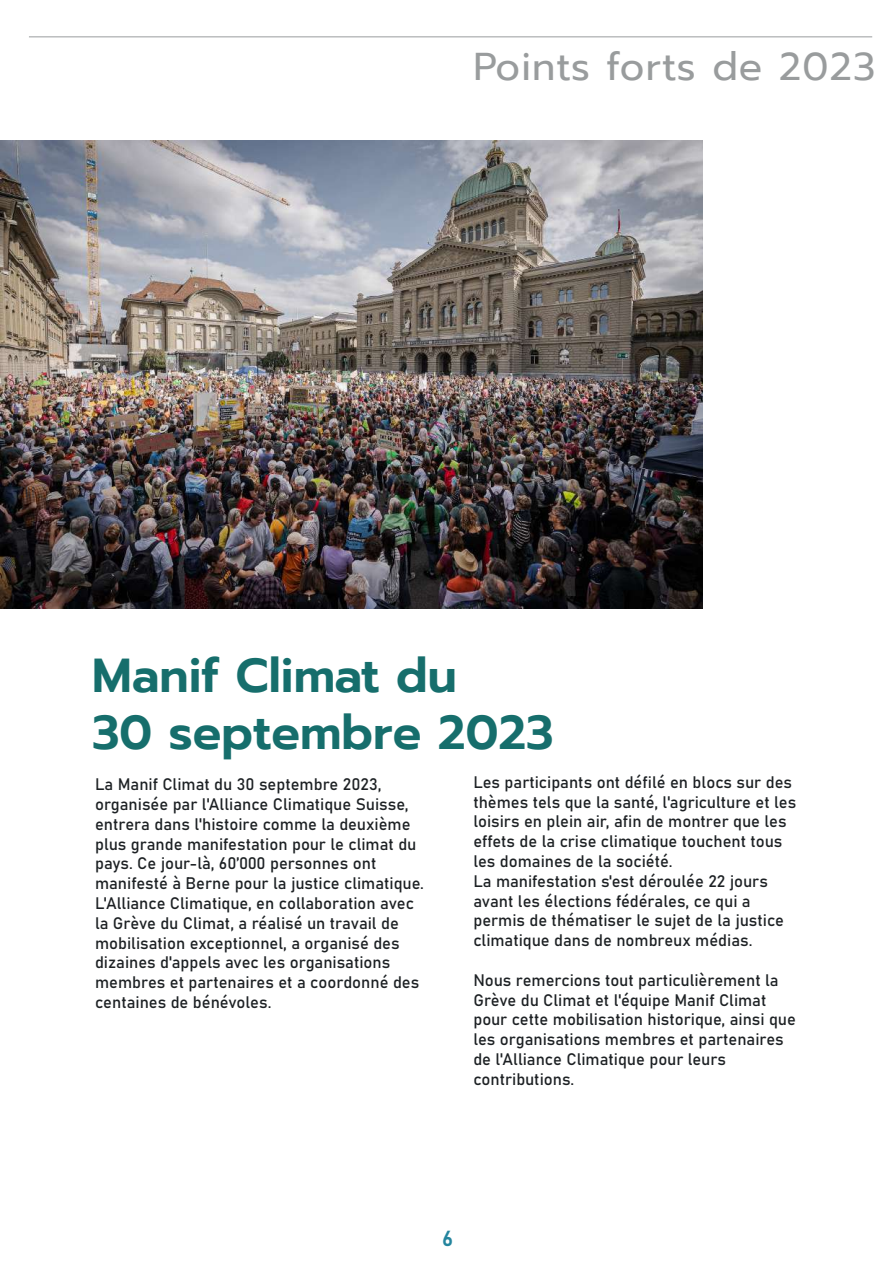
<style>
.page{position:relative;width:893px;height:1263px;background:#fff}
.page>*{position:absolute;margin:0;border:0;box-sizing:border-box;transform-origin:0 0}
.t1{font:600 47.55px/57px "Prompt";color:#166e6c}
.t2{font:38.7px "Prompt";letter-spacing:.03em;color:#999c9d}
.t3{font:21.6px "Bahnschrift";color:#24859e}
.t4{font:16.5px/19.8px "Bahnschrift";color:#1d2124}
</style>
<div class="page">
<img style="left:0;top:140px;width:702px;height:468px">
<hr style="left:29px;top:36px;width:843px;height:2px;background:#bbbdbe">
<h2 class="t2" style="left:473px;top:39px;width:403px">Points forts de 2023</h2>
<h1 class="t1" style="left:92px;top:646px;width:463px">Manif Climat du<br>30 septembre 2023</h1>
<p class="t4" style="left:473px;top:771px;width:325px">Les participants ont défilé en blocs sur des thèmes tels que la santé, l'agriculture et les loisirs en plein air, afin de montrer que les effets de la crise climatique touchent tous les domaines de la société.<br>La manifestation s'est déroulée 22 jours avant les élections fédérales, ce qui a permis de thématiser le sujet de la justice climatique dans de nombreux médias.</p>
<p class="t4" style="left:473px;top:969px;width:324px">Nous remercions tout particulièrement la Grève du Climat et l'équipe Manif Climat pour cette mobilisation historique, ainsi que les organisations membres et partenaires de l'Alliance Climatique pour leurs contributions.</p>
<p class="t4" style="left:95px;top:773px;width:330px">La Manif Climat du 30 septembre 2023, organisée par l'Alliance Climatique Suisse, entrera dans l'histoire comme la deuxième plus grande manifestation pour le climat du pays. Ce jour-là, 60’000 personnes ont manifesté à Berne pour la justice climatique.<br>L'Alliance Climatique, en collaboration avec la Grève du Climat, a réalisé un travail de mobilisation exceptionnel, a organisé des dizaines d'appels avec les organisations membres et partenaires et a coordonné des centaines de bénévoles.</p>
<h3 class="t3" style="left:442px;top:1222px;width:13px">6</h3>
</div>
